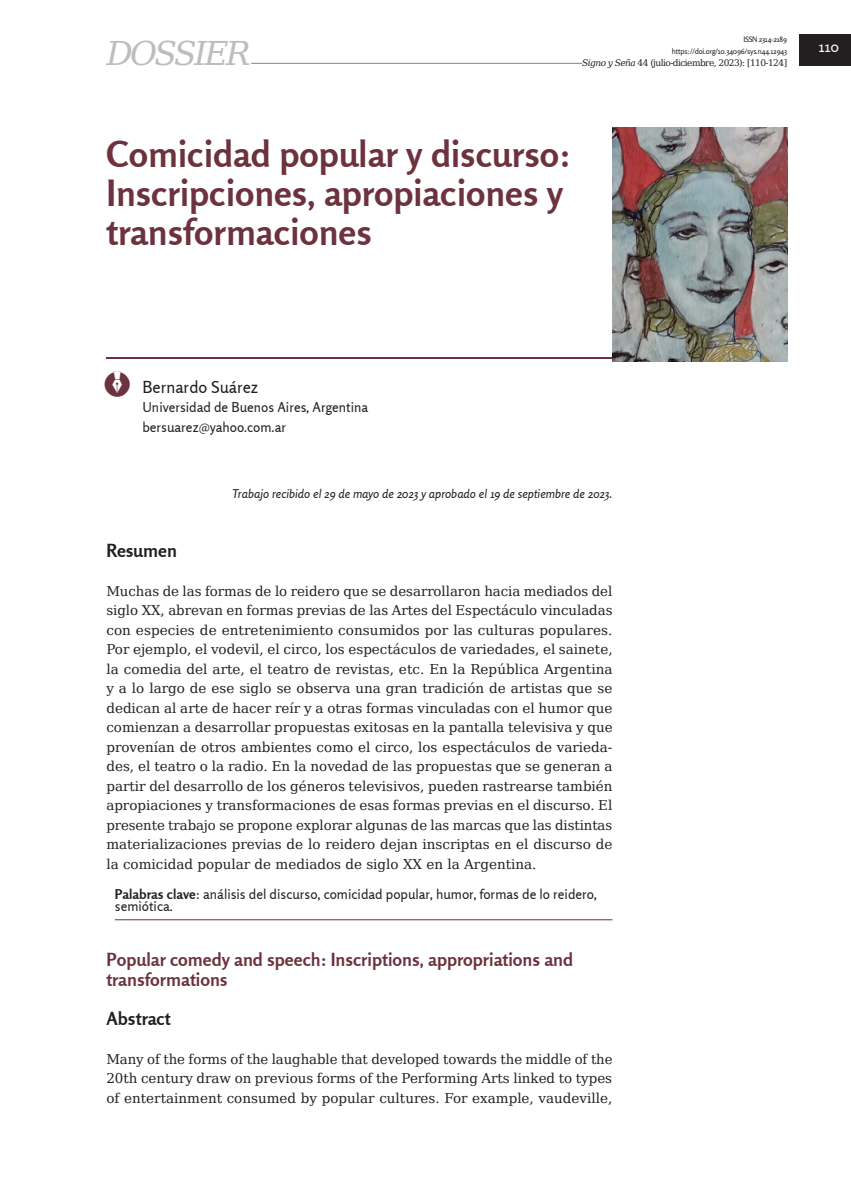
<style>
.page{position:relative;width:851px;height:1191px;background:#fff}
.page>*{position:absolute;margin:0;border:0;box-sizing:border-box;transform-origin:0 0}
.t1{font:700 36px/39px "Rosario";color:#6c323d}
.t2{font:italic 33px "DejaVu Serif";letter-spacing:-.08em;color:#bcbdc0}
.t3{font:700 18px/19.5px "Rosario";color:#6c323d}
.t4{font:700 18px "Rosario";color:#231f20}
.t5{font:16.5px "Rosario";color:#231f20}
.t6{font:15px "Rosario";color:#fff}
.t7{font:13.5px/19.5px "DejaVu Serif";color:#231f20;text-align:justify}
.t8{font:13.5px/19.5px "Rosario";color:#231f20}
.t9{font:italic 12px "Rosario";color:#231f20}
.t10{font:9px "DejaVu Serif";letter-spacing:-.06em;color:#231f20}
.t11{font:7.5px/12px "Rosario";letter-spacing:-.02em;color:#231f20;text-align:right}
.s1{font-style:italic}
.s2{font-family:"Iconospararevistasfilo Regula";font-size:33px;color:#6c323d}
.s3{font-weight:700}
</style>
<div class="page">
<hr style="left:112px;top:63px;width:540px;height:1px;background:#808285">
<div style="left:582px;top:55px;width:205px;height:15px;background:#fff"></div>
<div style="left:799px;top:35px;width:51px;height:31px;background:#231f20"></div>
<div style="left:106px;top:46px;width:145px;height:27px;background:#fff"></div>
<hr style="left:106px;top:358px;width:506px;height:1px;background:#6c323d">
<hr style="left:115px;top:919px;width:497px;height:1px;background:#6c323d">
<img style="left:612px;top:128px;width:175px;height:233px">
<h2 class="t2" style="left:106px;top:29px;width:146px">DOSSIER</h2>
<p class="t11" style="left:671px;top:33px;width:117px">ISSN 2314-2189 https://doi.org/10.34096/sys.n44.12943</p>
<p class="t10" style="left:582px;top:56px;width:206px"><span class="s1">Signo y Seña</span> 44 (julio-diciembre, 2023): [110-124]</p>
<h1 class="t1" style="left:106px;top:134px;width:466px">Comicidad popular y discurso:<br>Inscripciones, apropiaciones y transformaciones</h1>
<p class="t6" style="left:818px;top:38px;width:22px">110</p>
<p class="t5" style="left:106px;top:377px;width:153px"><span class="s2">"</span> Bernardo Suárez</p>
<p class="t8" style="left:142px;top:398px;width:227px">Universidad de Buenos Aires, Argentina bersuarez@yahoo.com.ar</p>
<p class="t9" style="left:232px;top:487px;width:381px">Trabajo recibido el 29 de mayo de 2023 y aprobado el 19 de septiembre de 2023.</p>
<h3 class="t4" style="left:106px;top:539px;width:72px">Resumen</h3>
<p class="t7" style="left:106px;top:581px;width:507px">Muchas de las formas de lo reidero que se desarrollaron hacia mediados del siglo XX, abrevan en formas previas de las Artes del Espectáculo vinculadas con especies de entretenimiento consumidos por las culturas populares.<br>Por ejemplo, el vodevil, el circo, los espectáculos de variedades, el sainete, la comedia del arte, el teatro de revistas, etc. En la República Argentina y a lo largo de ese siglo se observa una gran tradición de artistas que se dedican al arte de hacer reír y a otras formas vinculadas con el humor que comienzan a desarrollar propuestas exitosas en la pantalla televisiva y que provenían de otros ambientes como el circo, los espectáculos de varieda&shy;des, el teatro o la radio. En la novedad de las propuestas que se generan a partir del desarrollo de los géneros televisivos, pueden rastrearse también apropiaciones y transformaciones de esas formas previas en el discurso. El presente trabajo se propone explorar algunas de las marcas que las distintas materializaciones previas de lo reidero dejan inscriptas en el discurso de la comicidad popular de mediados de siglo XX en la Argentina.</p>
<p class="t8" style="left:115px;top:888px;width:483px;line-height:12px"><span class="s3">Palabras clave</span>: análisis del discurso, comicidad popular, humor, formas de lo reidero, semiótica.</p>
<h3 class="t3" style="left:106px;top:950px;width:468px">Popular comedy and speech: Inscriptions, appropriations and transformations</h3>
<h3 class="t4" style="left:106px;top:1007px;width:66px">Abstract</h3>
<p class="t7" style="left:106px;top:1049px;width:507px">Many of the forms of the laughable that developed towards the middle of the 20th century draw on previous forms of the Performing Arts linked to types of entertainment consumed by popular cultures. For example, vaudeville,</p>
</div>
